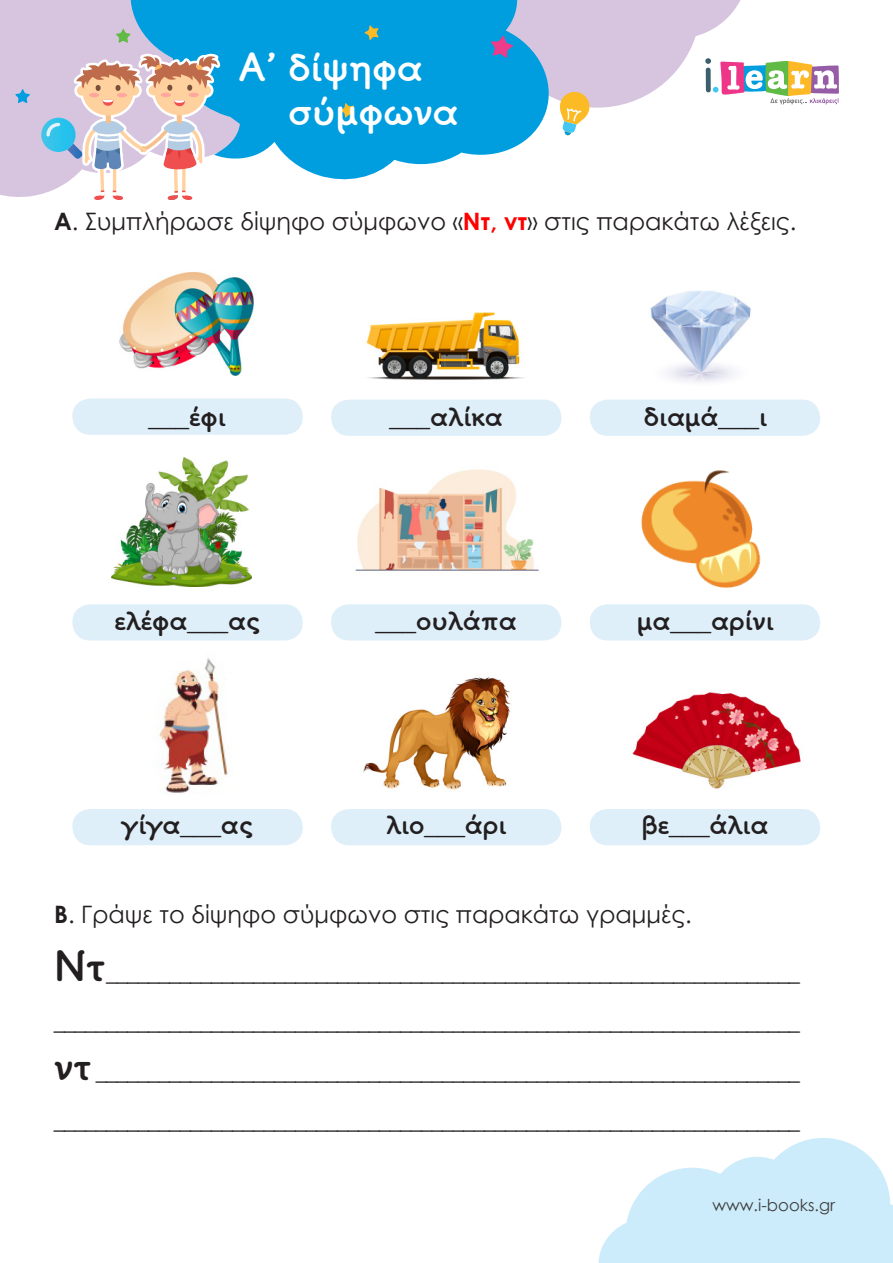
<style>
.page{position:relative;width:893px;height:1263px;background:#fff}
.page>*{position:absolute;margin:0;border:0;box-sizing:border-box;transform-origin:0 0}
.t1{font:700 39px/43.5px "PF Alfabeta";color:#fff}
.t2{font:700 27px "PF Alfabeta";color:#231f20}
.t3{font:300 27px "PF Alfabeta";color:#231f20}
.t4{font:24px "Century Gothic";color:#231f20}
.t5{font:21px "PF Alfabeta";color:#231f20}
.t6{font:16.5px "Century Gothic";color:#3e3e3f}
.s1{font-weight:700}
.s2{font-weight:700;color:#f00}
.s3{font-weight:300}
.s4{font-weight:700;font-size:42px}
.s5{font-weight:700;font-size:39px}
</style>
<div class="page">
<div style="left:0;top:0;width:71px;height:197px;background:#d7c5e0"></div>
<svg style="left:556px;top:0;width:185px;height:108px;fill:#d7c5e0"></svg>
<svg style="left:387px;top:0;width:169px;height:166px;background:#2daae2"></svg>
<svg style="left:71px;top:0;width:316px;height:845px"></svg>
<div style="left:72px;top:809px;width:231px;height:36px;background:#deeff9;border-radius:18px"></div>
<div style="left:331px;top:809px;width:230px;height:36px;background:#deeff9;border-radius:18px"></div>
<div style="left:590px;top:809px;width:230px;height:36px;background:#deeff9;border-radius:18px"></div>
<div style="left:72px;top:604px;width:231px;height:36px;background:#deeff9;border-radius:18px"></div>
<div style="left:331px;top:604px;width:230px;height:36px;background:#deeff9;border-radius:18px"></div>
<div style="left:590px;top:604px;width:230px;height:36px;background:#deeff9;border-radius:18px"></div>
<div style="left:72px;top:398px;width:231px;height:37px;background:#deeff9;border-radius:18px"></div>
<div style="left:331px;top:400px;width:230px;height:36px;background:#deeff9;border-radius:18px"></div>
<div style="left:590px;top:400px;width:230px;height:36px;background:#deeff9;border-radius:18px"></div>
<svg style="left:41px;top:53px;width:177px;height:148px"></svg>
<svg style="left:558px;top:90px;width:33px;height:46px"></svg>
<svg style="left:491px;top:35px;width:22px;height:23px"></svg>
<svg style="left:116px;top:29px;width:15px;height:14px"></svg>
<svg style="left:15px;top:89px;width:15px;height:14px"></svg>
<svg style="left:364px;top:25px;width:15px;height:15px"></svg>
<svg style="left:340px;top:103px;width:14px;height:15px"></svg>
<svg style="left:598px;top:1138px;width:295px;height:125px"></svg>
<svg style="left:705px;top:58px;width:134px;height:46px"></svg>
<div style="left:54px;top:236px;width:263px;height:6px;background:#fff"></div>
<div style="left:317px;top:236px;width:259px;height:6px;background:#fff"></div>
<div style="left:313px;top:242px;width:7px;height:146px;background:#fff"></div>
<img style="left:118px;top:270px;width:138px;height:108px">
<img style="left:352px;top:262px;width:172px;height:123px">
<img style="left:650px;top:291px;width:101px;height:92px">
<img style="left:112px;top:457px;width:140px;height:130px">
<img style="left:341px;top:455px;width:198px;height:129px">
<img style="left:642px;top:470px;width:119px;height:118px">
<img style="left:126px;top:653px;width:122px;height:141px">
<img style="left:351px;top:647px;width:160px;height:149px">
<img style="left:632px;top:692px;width:169px;height:97px">
<h1 class="t1" style="left:288px;top:46px;width:172px;text-indent:-50px">A’ δίψηφα σύμφωνα</h1>
<p class="t4" style="left:54px;top:204px;width:744px"><span class="s1">Α</span>. Συμπλήρωσε δίψηφο σύμφωνο «<span class="s2">Ντ, ντ</span>» στις παρακάτω λέξεις.</p>
<p class="t3" style="left:149px;top:400px;width:79px">___<span class="s1">έφι</span></p>
<p class="t2" style="left:390px;top:400px;width:115px"><span class="s3">___</span>αλίκα</p>
<p class="t2" style="left:644px;top:400px;width:125px">διαμά<span class="s3">___</span>ι</p>
<p class="t2" style="left:115px;top:604px;width:147px">ελέφα<span class="s3">___</span>ας</p>
<p class="t2" style="left:376px;top:604px;width:143px"><span class="s3">___</span>ουλάπα</p>
<p class="t2" style="left:637px;top:604px;width:138px">μα<span class="s3">___</span>αρίνι</p>
<p class="t2" style="left:122px;top:808px;width:132px">γίγα<span class="s3">___</span>ας</p>
<p class="t2" style="left:386px;top:808px;width:122px">λιο<span class="s3">___</span>άρι</p>
<p class="t2" style="left:642px;top:808px;width:128px">βε<span class="s3">___</span>άλια</p>
<p class="t4" style="left:54px;top:897px;width:639px"><span class="s1">Β</span>. Γράψε το δίψηφο σύμφωνο στις παρακάτω γραμμές.</p>
<p class="t5" style="left:54px;top:961px;width:747px"><span class="s4">Ντ</span>__________________________________________________________________</p>
<p class="t5" style="left:54px;top:1011px;width:747px">_______________________________________________________________________</p>
<p class="t5" style="left:54px;top:1060px;width:747px"><span class="s5">ντ</span> ___________________________________________________________________</p>
<p class="t5" style="left:54px;top:1110px;width:747px">_______________________________________________________________________</p>
<p class="t6" style="left:712px;top:1193px;width:124px">www.i-books.gr</p>
</div>
